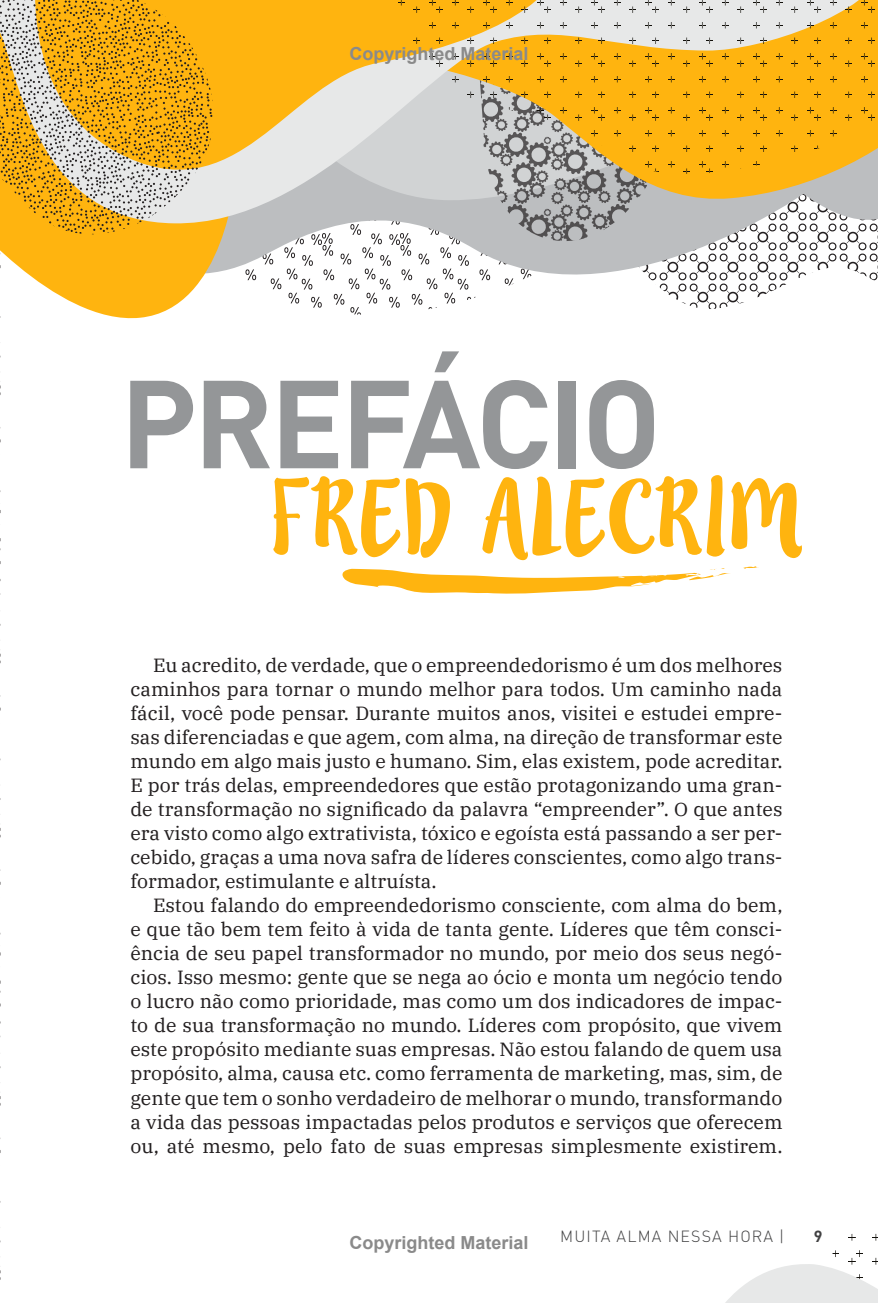
<style>
.page{position:relative;width:878px;height:1303px;background:#fff}
.page>*{position:absolute;margin:0;border:0;box-sizing:border-box;transform-origin:0 0}
.t1{font:700 122.8px "DIN Pro";letter-spacing:-.03em;color:#949698}
.t2{font:84.6px "Lilly Belle";letter-spacing:-.01em;color:#ffb40f}
.t3{font:19px/24px "IBM Plex Serif";color:#231f20;text-align:justify}
.t4{font:700 18px "Arial";color:#8a8a8a}
.t5{font:300 16px "DIN Pro";letter-spacing:.07em;color:#414142}
.t6{font:700 16px "DIN Pro";color:#414142}
</style>
<div class="page">
<hr style="left:0;top:0;width:1px;height:1302px;background:#f2f2f3">
<svg style="left:0;top:648px;width:1px;height:15px"></svg>
<svg style="left:0;top:1264px;width:1px;height:16px"></svg>
<svg style="left:0;top:380px;width:1px;height:15px"></svg>
<svg style="left:804px;top:254px;width:74px;height:27px"></svg>
<svg style="left:255px;top:225px;width:549px;height:90px"></svg>
<svg style="left:477px;top:225px;width:218px;height:16px"></svg>
<svg style="left:0;top:225px;width:255px;height:101px;fill:#ffb40f"></svg>
<svg style="left:782px;top:225px;width:96px;height:29px"></svg>
<svg style="left:223px;top:198px;width:655px;height:27px;fill:#bcbec0"></svg>
<svg style="left:223px;top:0;width:332px;height:218px"></svg>
<svg style="left:377px;top:0;width:501px;height:198px;fill:#ffb40f"></svg>
<svg style="left:743px;top:566px;width:16px;height:2px"></svg>
<svg style="left:342px;top:568px;width:388px;height:26px"></svg>
<svg style="left:0;top:0;width:223px;height:236px"></svg>
<svg style="left:725px;top:1233px;width:153px;height:70px"></svg>
<p class="t4" style="left:349px;top:41px;width:181px">Copyrighted Material</p>
<h1 class="t1" style="left:120px;top:340px;width:543px">PREFÁCIO</h1>
<h2 class="t2" style="left:269px;top:458px;width:537px">FRED ALECRIM</h2>
<p class="t3" style="left:130px;top:652px;width:654px;text-indent:23px">Eu acredito, de verdade, que o empreendedorismo é um dos melhores caminhos para tornar o mundo melhor para todos. Um caminho nada fácil, você pode pensar. Durante muitos anos, visitei e estudei empre&shy;sas diferenciadas e que agem, com alma, na direção de transformar este mundo em algo mais justo e humano. Sim, elas existem, pode acreditar.<br>E por trás delas, empreendedores que estão protagonizando uma gran&shy;de transformação no significado da palavra “empreender”. O que antes era visto como algo extrativista, tóxico e egoísta está passando a ser per&shy;cebido, graças a uma nova safra de líderes conscientes, como algo trans&shy;formador, estimulante e altruísta.</p>
<p class="t3" style="left:130px;top:892px;width:654px;text-indent:23px">Estou falando do empreendedorismo consciente, com alma do bem, e que tão bem tem feito à vida de tanta gente. Líderes que têm consci&shy;ência de seu papel transformador no mundo, por meio dos seus negó&shy;cios. Isso mesmo: gente que se nega ao ócio e monta um negócio tendo o lucro não como prioridade, mas como um dos indicadores de impac&shy;to de sua transformação no mundo. Líderes com propósito, que vivem este propósito mediante suas empresas. Não estou falando de quem usa propósito, alma, causa etc. como ferramenta de marketing, mas, sim, de gente que tem o sonho verdadeiro de melhorar o mundo, transformando a vida das pessoas impactadas pelos produtos e serviços que oferecem ou, até mesmo, pelo fato de suas empresas simplesmente existirem.</p>
<p class="t4" style="left:349px;top:1229px;width:181px">Copyrighted Material</p>
<p class="t5" style="left:560px;top:1225px;width:226px">MUITA ALMA NESSA HORA |</p>
<p class="t6" style="left:814px;top:1225px;width:10px">9</p>
</div>
